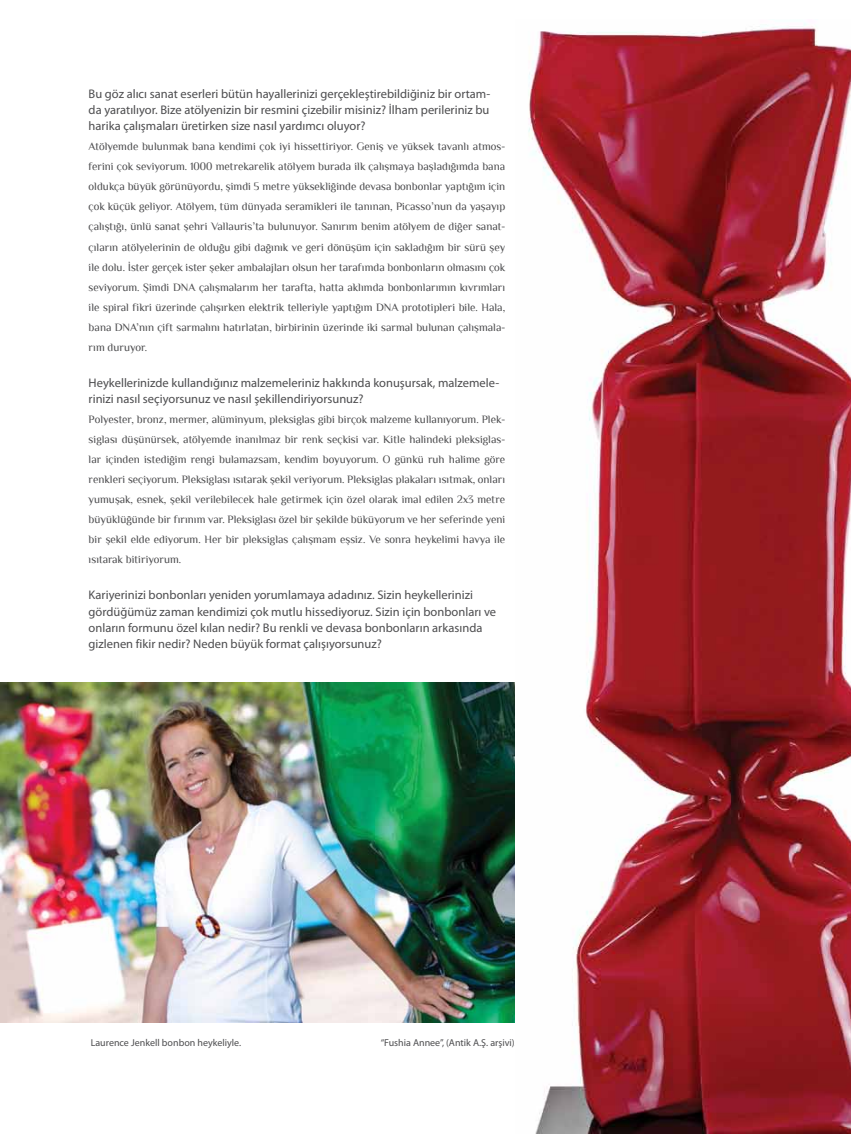
<style>
.page{position:relative;width:851px;height:1134px;background:#fff}
.page>*{position:absolute;margin:0;border:0;box-sizing:border-box;transform-origin:0 0}
.t1{font:12.5px/16.2px "Myriad Pro";color:#4d4d4f}
.t2{font:11.25px/20px "Philosopher";color:#4d4d4f;text-align:justify}
.t3{font:10px "Myriad Pro";color:#4d4d4f}
</style>
<div class="page">
<img style="left:0;top:682px;width:515px;height:340px">
<img style="left:528px;top:23px;width:322px;height:1111px">
<p class="t1" style="left:89px;top:85px;width:403px;text-align:justify">Bu göz alıcı sanat eserleri bütün hayallerinizi gerçekleştirebildiğiniz bir ortam&shy;da yaratılıyor. Bize atölyenizin bir resmini çizebilir misiniz? İlham perileriniz bu harika çalışmaları üretirken size nasıl yardımcı oluyor?</p>
<p class="t2" style="left:89px;top:137px;width:418px">Atölyemde bulunmak bana kendimi çok iyi hissettiriyor. Geniş ve yüksek tavanlı atmos&shy;ferini çok seviyorum. 1000 metrekarelik atölyem burada ilk çalışmaya başladığımda bana oldukça büyük görünüyordu, şimdi 5 metre yüksekliğinde devasa bonbonlar yaptığım için çok küçük geliyor. Atölyem, tüm dünyada seramikleri ile tanınan, Picasso’nun da yaşayıp çalıştığı, ünlü sanat şehri Vallauris’ta bulunuyor. Sanırım benim atölyem de diğer sanat&shy;çıların atölyelerinin de olduğu gibi dağınık ve geri dönüşüm için sakladığım bir sürü şey ile dolu. İster gerçek ister şeker ambalajları olsun her tarafımda bonbonların olmasını çok seviyorum. Şimdi DNA çalışmalarım her tarafta, hatta aklımda bonbonlarımın kıvrımları ile spiral fikri üzerinde çalışırken elektrik telleriyle yaptığım DNA prototipleri bile. Hala, bana DNA’nın çift sarmalını hatırlatan, birbirinin üzerinde iki sarmal bulunan çalışmala&shy;rım duruyor.</p>
<p class="t1" style="left:89px;top:374px;width:412px">Heykellerinizde kullandığınız malzemeleriniz hakkında konuşursak, malzemele&shy;rinizi nasıl seçiyorsunuz ve nasıl şekillendiriyorsunuz?</p>
<p class="t2" style="left:89px;top:409px;width:418px">Polyester, bronz, mermer, alüminyum, pleksiglas gibi birçok malzeme kullanıyorum. Plek&shy;siglası düşünürsek, atölyemde inanılmaz bir renk seçkisi var. Kitle halindeki pleksiglas&shy;lar içinden istediğim rengi bulamazsam, kendim boyuyorum. O günkü ruh halime göre renkleri seçiyorum. Pleksiglası ısıtarak şekil veriyorum. Pleksiglas plakaları ısıtmak, onları yumuşak, esnek, şekil verilebilecek hale getirmek için özel olarak imal edilen 2x3 metre büyüklüğünde bir fırınım var. Pleksiglası özel bir şekilde büküyorum ve her seferinde yeni bir şekil elde ediyorum. Her bir pleksiglas çalışmam eşsiz. Ve sonra heykelimi havya ile ısıtarak bitiriyorum.</p>
<p class="t1" style="left:89px;top:587px;width:409px">Kariyerinizi bonbonları yeniden yorumlamaya adadınız. Sizin heykellerinizi gördüğümüz zaman kendimizi çok mutlu hissediyoruz. Sizin için bonbonları ve onların formunu özel kılan nedir? Bu renkli ve devasa bonbonların arkasında gizlenen fikir nedir? Neden büyük format çalışıyorsunuz?</p>
<p class="t3" style="left:91px;top:1036px;width:152px">Laurence Jenkell bonbon heykeliyle.</p>
<p class="t3" style="left:380px;top:1036px;width:138px">“Fushia Annee”, (Antik A.Ş. arşivi).</p>
</div>
